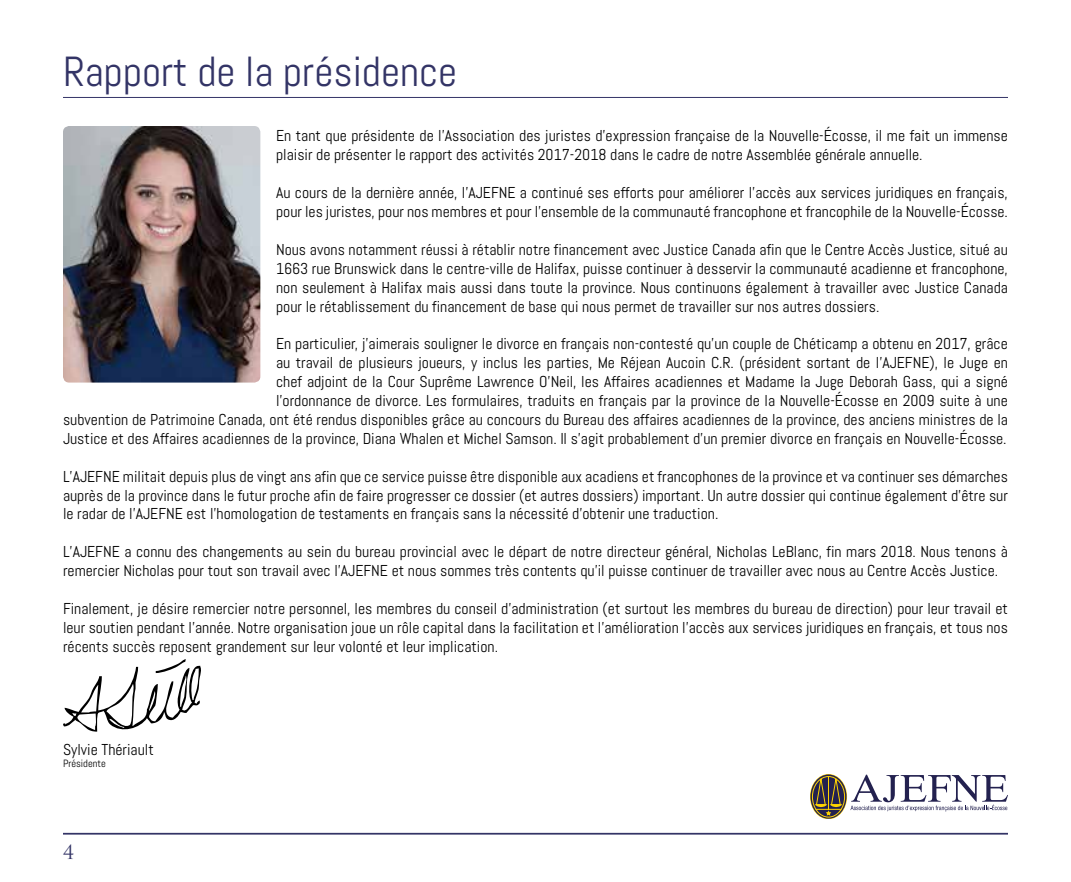
<style>
.page{position:relative;width:1071px;height:882px;background:#fff}
.page>*{position:absolute;margin:0;border:0;box-sizing:border-box;transform-origin:0 0}
.t1{font:42px "Abel";color:#333466}
.t2{font:19.25px "Trajan Pro";color:#333466}
.t3{font:15.75px/18.9px "Abel";color:#000}
.t4{font:10.5px "Abel";color:#000}
</style>
<div class="page">
<hr style="left:63px;top:833px;width:945px;height:2px;background:#333466">
<div style="left:810px;top:774px;width:37px;height:45px;border:1px solid #ffd400;border-radius:50%"></div>
<svg style="left:810px;top:775px;width:37px;height:44px"></svg>
<svg style="left:815px;top:776px;width:27px;height:40px"></svg>
<div style="left:812px;top:776px;width:33px;height:41px;border:1px solid #ffd400;border-radius:50%"></div>
<svg style="left:850px;top:775px;width:158px;height:36px"></svg>
<hr style="left:63px;top:97px;width:945px;height:1px;background:#333466">
<img style="left:63px;top:126px;width:197px;height:257px">
<svg style="left:63px;top:659px;width:138px;height:73px"></svg>
<h1 class="t1" style="left:63px;top:45px;width:396px">Rapport de la présidence</h1>
<p class="t3" style="left:276px;top:127px;width:733px">En tant que présidente de l’Association des juristes d’expression française de la Nouvelle-Écosse, il me fait un immense plaisir de présenter le rapport des activités 2017-2018 dans le cadre de notre Assemblée générale annuelle.</p>
<p class="t3" style="left:276px;top:183px;width:733px">Au cours de la dernière année, l’AJEFNE a continué ses efforts pour améliorer l’accès aux services juridiques en français, pour les juristes, pour nos membres et pour l’ensemble de la communauté francophone et francophile de la Nouvelle-Écosse.</p>
<p class="t3" style="left:276px;top:240px;width:733px;text-align:justify">Nous avons notamment réussi à rétablir notre financement avec Justice Canada afin que le Centre Accès Justice, situé au 1663 rue Brunswick dans le centre-ville de Halifax, puisse continuer à desservir la communauté acadienne et francophone, non seulement à Halifax mais aussi dans toute la province. Nous continuons également à travailler avec Justice Canada pour le rétablissement du financement de base qui nous permet de travailler sur nos autres dossiers.</p>
<p class="t3" style="left:63px;top:334px;width:947px;text-align:right">En particulier, j’aimerais souligner le divorce en français non-contesté qu’un couple de Chéticamp a obtenu en 2017, grâce<br>au travail de plusieurs joueurs, y inclus les parties, Me Réjean Aucoin C.R. (président sortant de l’AJEFNE), le Juge en<br>chef adjoint de la Cour Suprême Lawrence O’Neil, les Affaires acadiennes et Madame la Juge Deborah Gass, qui a signé<br>l’ordonnance de divorce. Les formulaires, traduits en français par la province de la Nouvelle-Écosse en 2009 suite à une<br>subvention de Patrimoine Canada, ont été rendus disponibles grâce au concours du Bureau des affaires acadiennes de la province, des anciens ministres de la Justice et des Affaires acadiennes de la province, Diana Whalen et Michel Samson. Il s’agit probablement d’un premier divorce en français en Nouvelle-Écosse.</p>
<p class="t3" style="left:63px;top:467px;width:946px;text-align:justify">L’AJEFNE militait depuis plus de vingt ans afin que ce service puisse être disponible aux acadiens et francophones de la province et va continuer ses démarches auprès de la province dans le futur proche afin de faire progresser ce dossier (et autres dossiers) important. Un autre dossier qui continue également d’être sur le radar de l’AJEFNE est l’homologation de testaments en français sans la nécessité d’obtenir une traduction.</p>
<p class="t3" style="left:63px;top:542px;width:947px">L’AJEFNE a connu des changements au sein du bureau provincial avec le départ de notre directeur général, Nicholas LeBlanc, fin mars 2018. Nous tenons à remercier Nicholas pour tout son travail avec l’AJEFNE et nous sommes très contents qu’il puisse continuer de travailler avec nous au Centre Accès Justice.</p>
<p class="t3" style="left:63px;top:599px;width:946px;text-align:justify">Finalement, je désire remercier notre personnel, les membres du conseil d’administration (et surtout les membres du bureau de direction) pour leur travail et leur soutien pendant l’année. Notre organisation joue un rôle capital dans la facilitation et l’amélioration l’accès aux services juridiques en français, et tous nos récents succès reposent grandement sur leur volonté et leur implication.</p>
<p class="t3" style="left:63px;top:740px;width:92px">Sylvie Thériault</p>
<p class="t4" style="left:63px;top:757px;width:45px">Présidente</p>
<p class="t2" style="left:63px;top:840px;width:12px">4</p>
</div>
